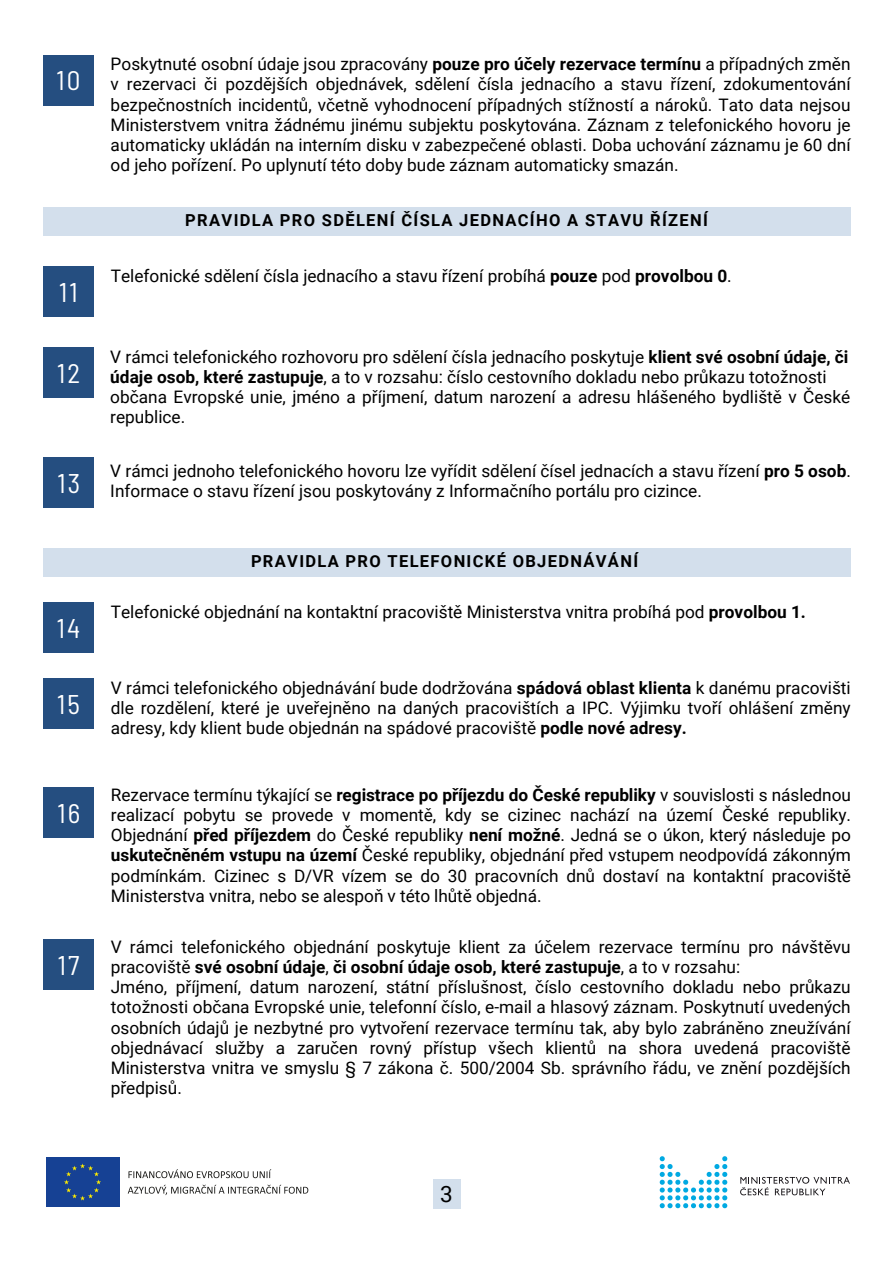
<style>
.page{position:relative;width:893px;height:1263px;background:#fff}
.page>*{position:absolute;margin:0;border:0;box-sizing:border-box;transform-origin:0 0}
.t1{font:semi-condensed 27px "Barlow";letter-spacing:.08em;color:#fff}
.t2{font:22.5px "Roboto";color:#000}
.t3{font:17.25px/20.2px "Roboto";color:#000;text-align:justify}
.t4{font:700 16.5px "Roboto";letter-spacing:.08em;color:#000}
.s1{font-weight:700}
</style>
<div class="page">
<div style="left:44px;top:548px;width:807px;height:29px;background:#d3dfec"></div>
<div style="left:43px;top:207px;width:807px;height:28px;background:#d3dfec"></div>
<div style="left:44px;top:603px;width:50px;height:50px;background:#254e80"></div>
<div style="left:43px;top:55px;width:50px;height:50px;background:#254e80"></div>
<div style="left:44px;top:678px;width:50px;height:51px;background:#254e80"></div>
<div style="left:43px;top:266px;width:51px;height:50px;background:#254e80"></div>
<div style="left:44px;top:788px;width:50px;height:50px;background:#254e80"></div>
<div style="left:43px;top:347px;width:51px;height:50px;background:#254e80"></div>
<div style="left:43px;top:939px;width:51px;height:51px;background:#254e80"></div>
<div style="left:44px;top:457px;width:50px;height:50px;background:#254e80"></div>
<svg style="left:119px;top:1157px;width:1px;height:50px"></svg>
<div style="left:46px;top:1157px;width:73px;height:50px;background:#164194"></div>
<svg style="left:64px;top:1163px;width:37px;height:37px"></svg>
<svg style="left:128px;top:1169px;width:143px;height:9px"></svg>
<svg style="left:128px;top:1185px;width:180px;height:10px"></svg>
<svg style="left:740px;top:1177px;width:110px;height:18px"></svg>
<svg style="left:659px;top:1156px;width:68px;height:52px"></svg>
<div style="left:433px;top:1180px;width:27px;height:29px;background:#d3dfec"></div>
<p class="t1" style="left:56px;top:63px;width:25px">10</p>
<p class="t1" style="left:59px;top:275px;width:20px">11</p>
<p class="t1" style="left:57px;top:356px;width:25px">12</p>
<p class="t1" style="left:57px;top:465px;width:24px">13</p>
<h1 class="t1" style="left:57px;top:611px;width:25px">14</h1>
<h1 class="t1" style="left:57px;top:687px;width:24px">15</h1>
<p class="t1" style="left:57px;top:796px;width:24px">16</p>
<p class="t1" style="left:58px;top:948px;width:23px">17</p>
<p class="t3" style="left:111px;top:54px;width:741px">Poskytnuté osobní údaje jsou zpracovány <span class="s1">pouze pro účely rezervace termínu</span> a případných změn v rezervaci či pozdějších objednávek, sdělení čísla jednacího a stavu řízení, zdokumentování bezpečnostních incidentů, včetně vyhodnocení případných stížností a nároků. Tato data nejsou Ministerstvem vnitra žádnému jinému subjektu poskytována. Záznam z telefonického hovoru je automaticky ukládán na interním disku v zabezpečené oblasti. Doba uchování záznamu je 60 dní od jeho pořízení. Po uplynutí této doby bude záznam automaticky smazán.</p>
<p class="t4" style="left:185px;top:211px;width:524px">PRAVIDLA PRO SDĚLENÍ ČÍSLA JEDNACÍHO A STAVU ŘÍZENÍ</p>
<p class="t3" style="left:111px;top:265px;width:622px">Telefonické sdělení čísla jednacího a stavu řízení probíhá <span class="s1">pouze</span> pod <span class="s1">provolbou 0</span>.</p>
<p class="t3" style="left:110px;top:346px;width:739px">V rámci telefonického rozhovoru pro sdělení čísla jednacího poskytuje <span class="s1">klient své osobní údaje, či</span></p>
<p class="t3" style="left:110px;top:367px;width:718px"><span class="s1">údaje osob, které zastupuje</span>, a to v rozsahu: číslo cestovního dokladu nebo průkazu totožnosti</p>
<p class="t3" style="left:110px;top:387px;width:741px">občana Evropské unie, jméno a příjmení, datum narození a adresu hlášeného bydliště v České republice.</p>
<p class="t3" style="left:110px;top:461px;width:742px">V rámci jednoho telefonického hovoru lze vyřídit sdělení čísel jednacích a stavu řízení <span class="s1">pro 5 osob</span>.<br>Informace o stavu řízení jsou poskytovány z Informačního portálu pro cizince.</p>
<p class="t4" style="left:251px;top:552px;width:389px">PRAVIDLA PRO TELEFONICKÉ OBJEDNÁVÁNÍ</p>
<p class="t3" style="left:111px;top:602px;width:696px">Telefonické objednání na kontaktní pracoviště Ministerstva vnitra probíhá pod <span class="s1">provolbou 1.</span></p>
<p class="t3" style="left:111px;top:678px;width:741px">V rámci telefonického objednávání bude dodržována <span class="s1">spádová oblast klienta</span> k danému pracovišti dle rozdělení, které je uveřejněno na daných pracovištích a IPC. Výjimku tvoří ohlášení změny adresy, kdy klient bude objednán na spádové pracoviště <span class="s1">podle nové adresy.</span></p>
<p class="t3" style="left:111px;top:784px;width:741px">Rezervace termínu týkající se <span class="s1">registrace po příjezdu do České republiky</span> v souvislosti s následnou realizací pobytu se provede v momentě, kdy se cizinec nachází na území České republiky.<br>Objednání <span class="s1">před příjezdem</span> do České republiky <span class="s1">není možné</span>. Jedná se o úkon, který následuje po <span class="s1">uskutečněném vstupu na území</span> České republiky, objednání před vstupem neodpovídá zákonným podmínkám. Cizinec s D/VR vízem se do 30 pracovních dnů dostaví na kontaktní pracoviště Ministerstva vnitra, nebo se alespoň v této lhůtě objedná.</p>
<p class="t3" style="left:111px;top:936px;width:741px">V rámci telefonického objednání poskytuje klient za účelem rezervace termínu pro návštěvu pracoviště <span class="s1">své osobní údaje</span>, <span class="s1">či osobní údaje osob, které zastupuje</span>, a to v rozsahu:</p>
<p class="t3" style="left:111px;top:977px;width:741px">Jméno, příjmení, datum narození, státní příslušnost, číslo cestovního dokladu nebo průkazu totožnosti občana Evropské unie, telefonní číslo, e-mail a hlasový záznam. Poskytnutí uvedených osobních údajů je nezbytné pro vytvoření rezervace termínu tak, aby bylo zabráněno zneužívání objednávací služby a zaručen rovný přístup všech klientů na shora uvedená pracoviště Ministerstva vnitra ve smyslu § 7 zákona č. 500/2004 Sb. správního řádu, ve znění pozdějších předpisů.</p>
<p class="t2" style="left:440px;top:1181px;width:14px">3</p>
</div>
